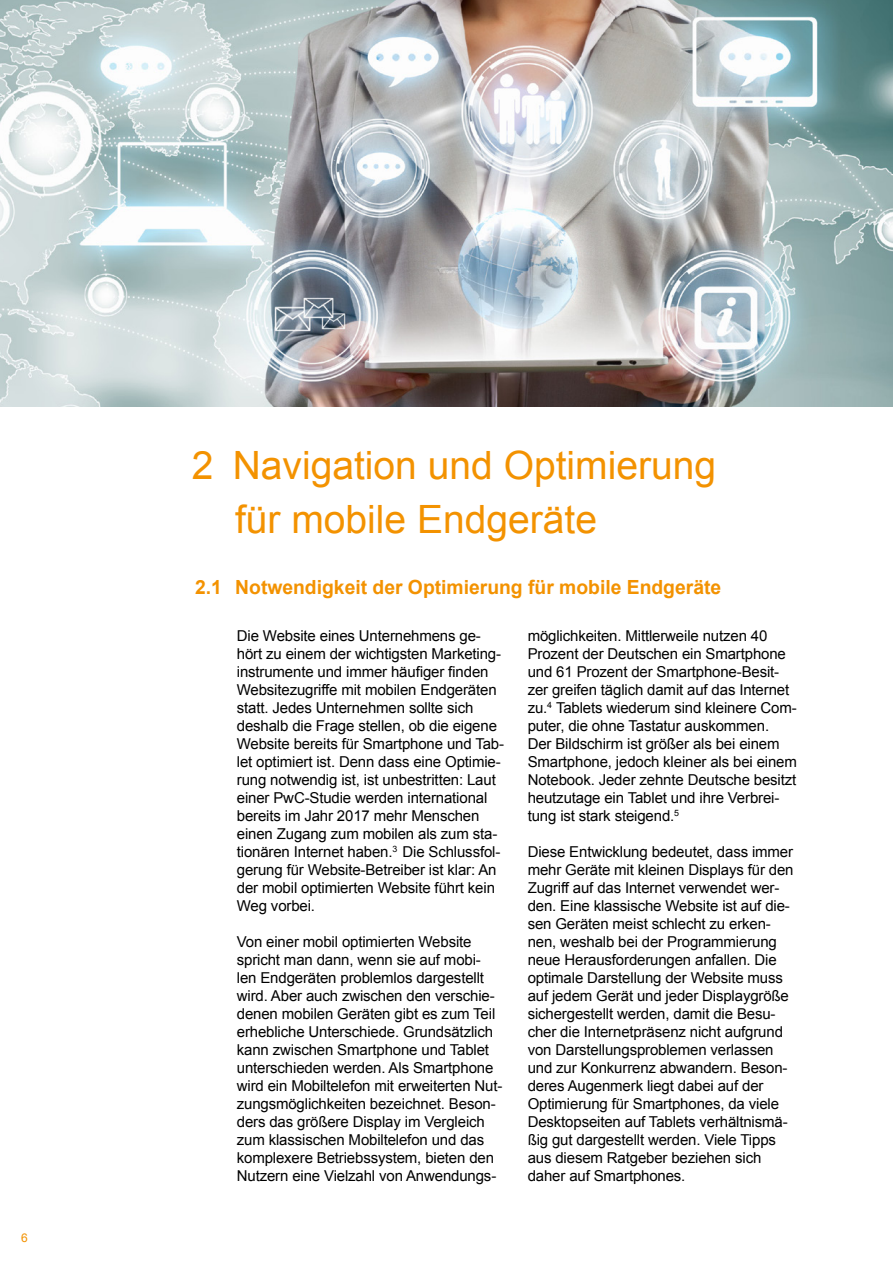
<style>
.page{position:relative;width:893px;height:1263px;background:#fff}
.page>*{position:absolute;margin:0;border:0;box-sizing:border-box;transform-origin:0 0}
.t1{font:39px/54px "Arial";color:#f39200}
.t2{font:700 19.5px "Arial";color:#f39200}
.t3{font:15px/18px "Arial";letter-spacing:-.01em;color:#000}
.t4{font:12px "Arial";color:#f39200}
</style>
<div class="page">
<img style="left:0;top:0;width:893px;height:407px">
<p class="t4" style="left:21px;top:1230px;width:8px">6</p>
<h1 class="t1" style="left:235px;top:439px;width:482px;text-indent:-43px">2 Navigation und Optimierung für mobile Endgeräte</h1>
<h2 class="t2" style="left:195px;top:574px;width:528px">2.1 Notwendigkeit der Optimierung für mobile Endgeräte</h2>
<p class="t3" style="left:237px;top:627px;width:269px">Die Website eines Unternehmens ge&shy;hört zu einem der wichtigsten Marketing&shy;instrumente und immer häufiger finden Websitezugriffe mit mobilen Endgeräten statt. Jedes Unternehmen sollte sich deshalb die Frage stellen, ob die eigene Website bereits für Smartphone und Tab&shy;let optimiert ist. Denn dass eine Optimie&shy;rung notwendig ist, ist unbestritten: Laut einer PwC-Studie werden international bereits im Jahr 2017 mehr Menschen einen Zugang zum mobilen als zum sta&shy;tionären Internet haben.<sup>3</sup> Die Schlussfol&shy;gerung für Website-Betreiber ist klar: An der mobil optimierten Website führt kein Weg vorbei.</p>
<p class="t3" style="left:237px;top:933px;width:267px">Von einer mobil optimierten Website spricht man dann, wenn sie auf mobi&shy;len Endgeräten problemlos dargestellt wird. Aber auch zwischen den verschie&shy;denen mobilen Geräten gibt es zum Teil erhebliche Unterschiede. Grundsätzlich kann zwischen Smartphone und Tablet unterschieden werden. Als Smartphone wird ein Mobiltelefon mit erweiterten Nut&shy;zungsmöglichkeiten bezeichnet. Beson&shy;ders das größere Display im Vergleich zum klassischen Mobiltelefon und das komplexere Betriebssystem, bieten den Nutzern eine Vielzahl von Anwendungs-</p>
<p class="t3" style="left:528px;top:627px;width:271px">möglichkeiten. Mittlerweile nutzen 40<br>Prozent der Deutschen ein Smartphone und 61 Prozent der Smartphone-Besit&shy;zer greifen täglich damit auf das Internet zu.<sup>4</sup> Tablets wiederum sind kleinere Com&shy;puter, die ohne Tastatur auskommen.<br>Der Bildschirm ist größer als bei einem Smartphone, jedoch kleiner als bei einem Notebook. Jeder zehnte Deutsche besitzt heutzutage ein Tablet und ihre Verbrei&shy;tung ist stark steigend.<sup>5</sup></p>
<p class="t3" style="left:528px;top:843px;width:267px">Diese Entwicklung bedeutet, dass immer mehr Geräte mit kleinen Displays für den Zugriff auf das Internet verwendet wer&shy;den. Eine klassische Website ist auf die&shy;sen Geräten meist schlecht zu erken&shy;nen, weshalb bei der Programmierung neue Herausforderungen anfallen. Die optimale Darstellung der Website muss auf jedem Gerät und jeder Displaygröße sichergestellt werden, damit die Besu&shy;cher die Internetpräsenz nicht aufgrund von Darstellungsproblemen verlassen und zur Konkurrenz abwandern. Beson&shy;deres Augenmerk liegt dabei auf der Optimierung für Smartphones, da viele Desktopseiten auf Tablets verhältnismä&shy;ßig gut dargestellt werden. Viele Tipps aus diesem Ratgeber beziehen sich daher auf Smartphones.</p>
</div>
